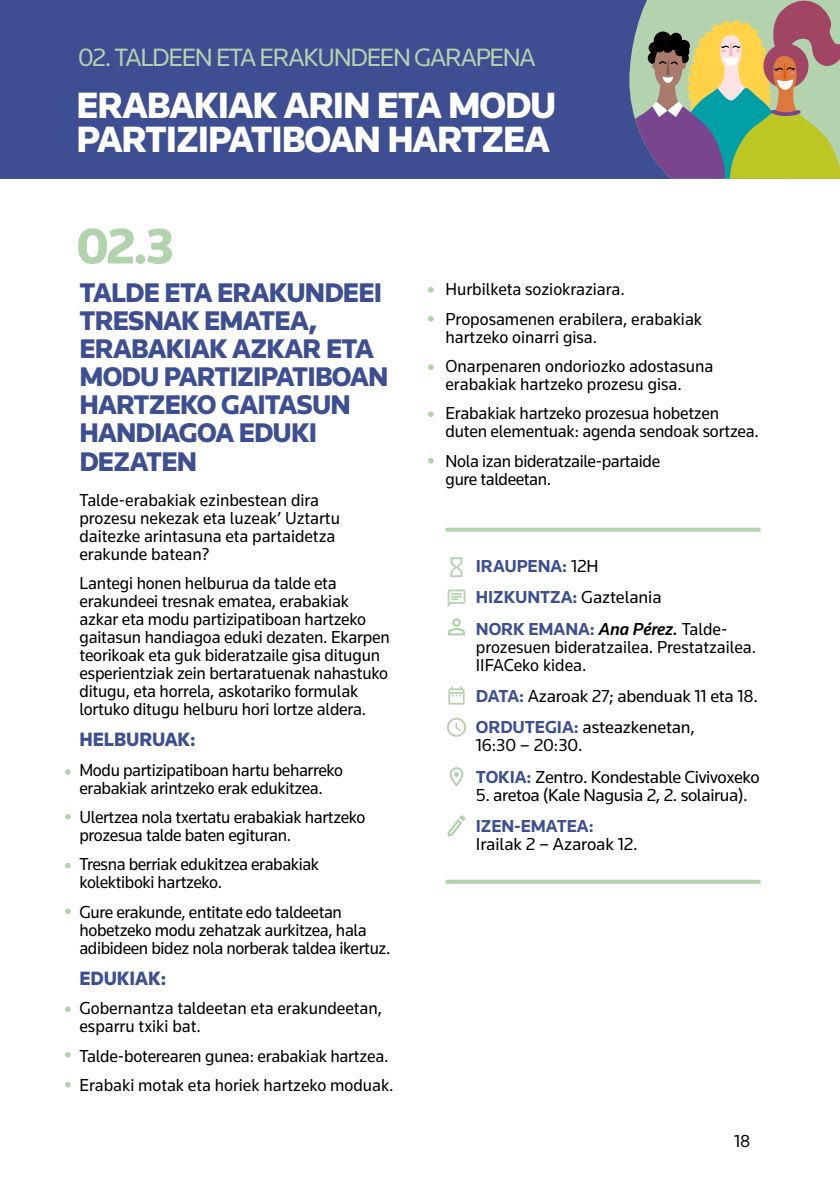
<style>
.page{position:relative;width:840px;height:1191px;background:#fff}
.page>*{position:absolute;margin:0;border:0;box-sizing:border-box;transform-origin:0 0}
.t1{font:900 52px "Knowledge";color:#b3d3af}
.t2{font:900 38px/34px "Knowledge";letter-spacing:-.03em;color:#fff}
.t3{font:900 28px/28px "Knowledge";letter-spacing:-.03em;color:#3d4f92}
.t4{font:26px "Knowledge";letter-spacing:-.05em;color:#b3d3af}
.t5{font:900 20px "Knowledge";letter-spacing:-.005em;color:#3d4f92;scale:.96 1}
.t6{font:18px/18px "Knowledge";letter-spacing:-.01em;color:#000;scale:.96 1}
.t7{font:18px/31.4px "Knowledge";letter-spacing:-.01em;color:#000}
.t8{font:700 18px/31.4px "Knowledge";letter-spacing:-.005em;color:#3d4f92}
.s1{font-weight:400;color:#000}
.s2{font-weight:500;font-style:italic;color:#000}
.s3{font-weight:700;color:#3d4f92}
</style>
<div class="page">
<div style="left:0;top:0;width:839px;height:179px;background:#3d4f92"></div>
<svg style="left:629px;top:0;width:210px;height:179px;background:#9e9e7c"></svg>
<svg style="left:65px;top:769px;width:6px;height:6px"></svg>
<svg style="left:65px;top:814px;width:6px;height:5px"></svg>
<svg style="left:65px;top:862px;width:6px;height:6px"></svg>
<svg style="left:65px;top:908px;width:6px;height:6px"></svg>
<svg style="left:65px;top:1052px;width:6px;height:5px"></svg>
<svg style="left:65px;top:1006px;width:6px;height:6px"></svg>
<svg style="left:65px;top:1081px;width:6px;height:6px"></svg>
<svg style="left:448px;top:618px;width:17px;height:17px"></svg>
<svg style="left:447px;top:589px;width:18px;height:18px"></svg>
<svg style="left:449px;top:767px;width:14px;height:20px"></svg>
<svg style="left:447px;top:717px;width:19px;height:20px"></svg>
<svg style="left:448px;top:686px;width:16px;height:18px"></svg>
<svg style="left:447px;top:815px;width:18px;height:21px"></svg>
<svg style="left:445px;top:528px;width:315px;height:4px"></svg>
<svg style="left:445px;top:879px;width:315px;height:4px"></svg>
<svg style="left:450px;top:557px;width:12px;height:20px"></svg>
<svg style="left:428px;top:316px;width:5px;height:5px"></svg>
<svg style="left:428px;top:287px;width:5px;height:6px"></svg>
<svg style="left:428px;top:364px;width:5px;height:6px"></svg>
<svg style="left:428px;top:411px;width:5px;height:6px"></svg>
<svg style="left:428px;top:458px;width:5px;height:5px"></svg>
<h3 class="t4" style="left:78px;top:41px;width:459px">02. TALDEEN ETA ERAKUNDEEN GARAPENA</h3>
<h2 class="t2" style="left:77px;top:88px;width:481px">ERABAKIAK ARIN ETA MODU<br>PARTIZIPATIBOAN HARTZEA</h2>
<h1 class="t1" style="left:77px;top:214px;width:98px">02.3</h1>
<h3 class="t3" style="left:79px;top:279px;width:310px">TALDE ETA ERAKUNDEEI<br>TRESNAK EMATEA,<br>ERABAKIAK AZKAR ETA<br>MODU PARTIZIPATIBOAN<br>HARTZEKO GAITASUN<br>HANDIAGOA EDUKI<br>DEZATEN</h3>
<p class="t6" style="left:79px;top:490px;width:273px">Talde-erabakiak ezinbestean dira prozesu nekezak eta luzeak’ Uztartu daitezke arintasuna eta partaidetza erakunde batean?</p>
<p class="t6" style="left:79px;top:573px;width:325px">Lantegi honen helburua da talde eta erakundeei tresnak ematea, erabakiak azkar eta modu partizipatiboan hartzeko gaitasun handiagoa eduki dezaten. Ekarpen teorikoak eta guk bideratzaile gisa ditugun esperientziak zein bertaratuenak nahastuko ditugu, eta horrela, askotariko formulak lortuko ditugu helburu hori lortze aldera.</p>
<p class="t5" style="left:79px;top:727px;width:123px">HELBURUAK:</p>
<p class="t6" style="left:79px;top:760px;width:276px">Modu partizipatiboan hartu beharreko erabakiak arintzeko erak edukitzea.</p>
<p class="t6" style="left:79px;top:807px;width:299px">Ulertzea nola txertatu erabakiak hartzeko prozesua talde baten egituran.</p>
<p class="t6" style="left:79px;top:855px;width:251px">Tresna berriak edukitzea erabakiak kolektiboki hartzeko.</p>
<p class="t6" style="left:79px;top:902px;width:325px">Gure erakunde, entitate edo taldeetan hobetzeko modu zehatzak aurkitzea, hala adibideen bidez nola norberak taldea ikertuz.</p>
<p class="t5" style="left:79px;top:966px;width:92px">EDUKIAK:</p>
<p class="t6" style="left:79px;top:999px;width:316px">Gobernantza taldeetan eta erakundeetan, esparru txiki bat.</p>
<p class="t6" style="left:79px;top:1040px;width:328px;line-height:29.4px">Talde-boterearen gunea: erabakiak hartzea.<br>Erabaki motak eta horiek hartzeko moduak.</p>
<p class="t6" style="left:445px;top:274px;width:268px;line-height:29.4px">Hurbilketa soziokraziara.<br>Proposamenen erabilera, erabakiak</p>
<p class="t6" style="left:445px;top:321px;width:280px;line-height:29.4px">hartzeko oinarri gisa.<br>Onarpenaren ondoriozko adostasuna</p>
<p class="t6" style="left:445px;top:369px;width:286px;line-height:29.4px">erabakiak hartzeko prozesu gisa.<br>Erabakiak hartzeko prozesua hobetzen</p>
<p class="t6" style="left:445px;top:416px;width:328px;line-height:29.4px">duten elementuak: agenda sendoak sortzea.<br>Nola izan bideratzaile-partaide</p>
<p class="t6" style="left:445px;top:469px;width:112px">gure taldeetan.</p>
<p class="t8" style="left:475px;top:550px;width:253px">IRAUPENA: <span class="s1">12H<br></span>HIZKUNTZA: <span class="s1">Gaztelania<br></span>NORK EMANA: <span class="s2">Ana Pérez.</span> <span class="s1">Talde-</span></p>
<p class="t6" style="left:475px;top:637px;width:293px">prozesuen bideratzailea. Prestatzailea.<br>IIFACeko kidea.</p>
<p class="t7" style="left:475px;top:680px;width:283px"><span class="s3">DATA:</span> Azaroak 27; abenduak 11 eta 18.<br><span class="s3">ORDUTEGIA:</span> asteazkenetan,</p>
<p class="t7" style="left:475px;top:729px;width:285px">16:30 – 20:30.<br><span class="s3">TOKIA:</span> Zentro. Kondestable Civivoxeko</p>
<p class="t7" style="left:475px;top:779px;width:273px">5. aretoa (Kale Nagusia 2, 2. solairua).</p>
<p class="t8" style="left:475px;top:810px;width:119px">IZEN-EMATEA:</p>
<p class="t7" style="left:475px;top:828px;width:163px">Irailak 2 – Azaroak 12.</p>
<p class="t7" style="left:733px;top:1124px;width:18px">18</p>
</div>
